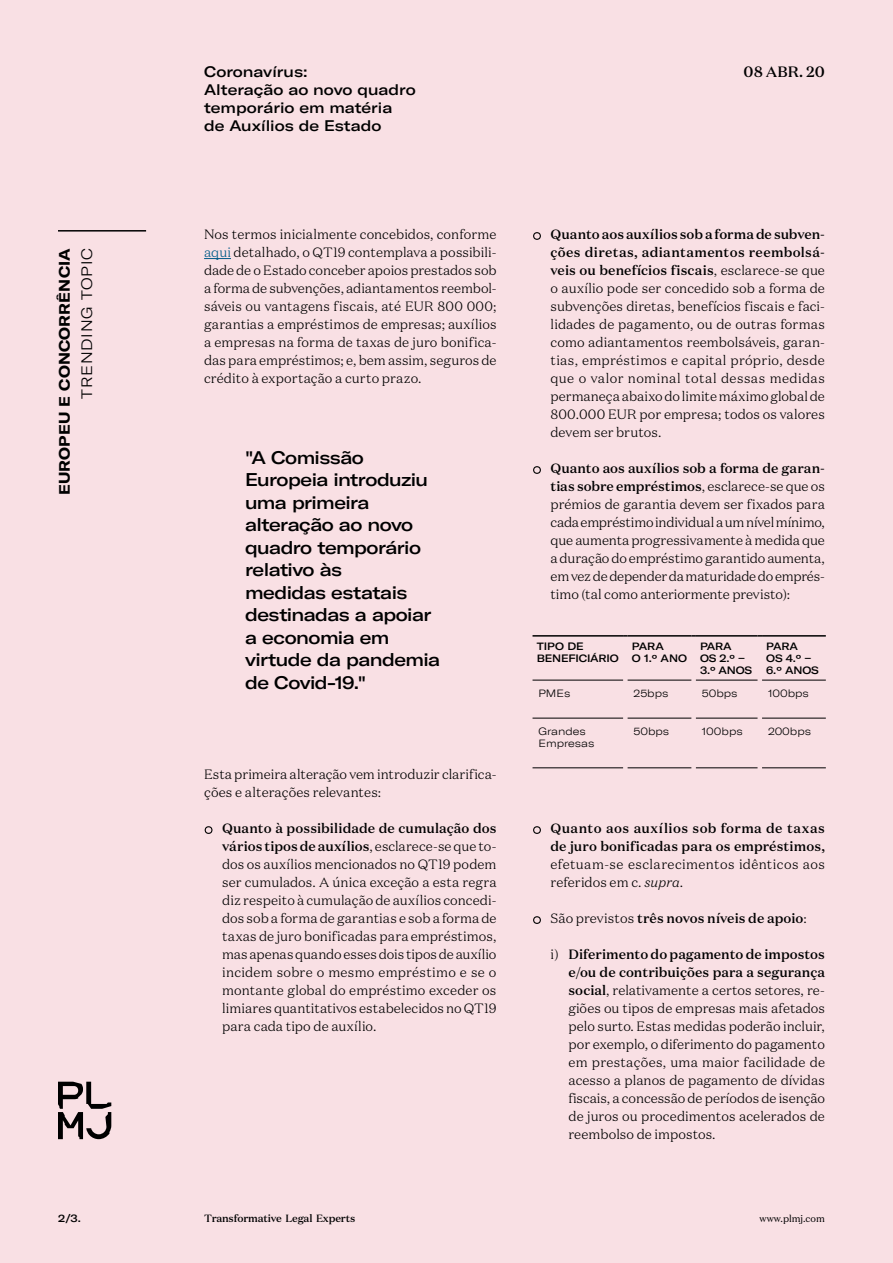
<style>
.page{position:relative;width:893px;height:1263px;background:#f9e0e4}
.page>*{position:absolute;margin:0;border:0;box-sizing:border-box;transform-origin:0 0}
.t1{font:500 expanded 18px/22.5px "GT America";letter-spacing:-.03em;color:#000}
.t2{font:500 expanded 15px/18px "GT America";color:#000}
.t3{font:700 expanded 15px "GT America";letter-spacing:.01em;color:#000}
.t4{font:300 expanded 15px "GT America";letter-spacing:.05em;color:#000}
.t5{font:500 15px "Domaine Text";color:#000}
.t6{font:300 13.5px/18px "Domaine Text";letter-spacing:.005em;color:#000;text-align:justify}
.t7{font:500 13.5px/18px "Domaine Text";letter-spacing:.01em;color:#000;text-align:right}
.t8{font:300 13.5px/18px "Domaine Text";letter-spacing:.025em;color:#000}
.t9{font:500 expanded 10.5px/12px "GT America";letter-spacing:-.015em;color:#000}
.t10{font:300 expanded 10.5px/11.7px "GT America";color:#000}
.t11{font:500 10.5px "Domaine Text";letter-spacing:-.02em;color:#000}
.t12{font:9.75px "Domaine Text";color:#000}
.s1{color:#005b88}
.s2{font-family:"GT America";font-weight:900;font-stretch:expanded;font-size:22.5px}
.s3{font-weight:500}
.s4{font-style:italic}
.s5{font-weight:300}
</style>
<div class="page">
<svg style="left:204px;top:258px;width:27px;height:1px"></svg>
<hr style="left:532px;top:635px;width:91px;height:2px;background:#000">
<hr style="left:628px;top:635px;width:63px;height:2px;background:#000">
<hr style="left:696px;top:635px;width:61px;height:2px;background:#000">
<hr style="left:762px;top:635px;width:64px;height:2px;background:#000">
<hr style="left:532px;top:718px;width:91px;height:1px;background:#000">
<hr style="left:628px;top:718px;width:63px;height:1px;background:#000">
<hr style="left:696px;top:718px;width:61px;height:1px;background:#000">
<hr style="left:762px;top:718px;width:64px;height:1px;background:#000">
<hr style="left:532px;top:767px;width:91px;height:1px;background:#000">
<hr style="left:628px;top:767px;width:63px;height:1px;background:#000">
<hr style="left:696px;top:767px;width:61px;height:1px;background:#000">
<hr style="left:762px;top:767px;width:64px;height:1px;background:#000">
<hr style="left:532px;top:680px;width:91px;height:1px;background:#000">
<hr style="left:628px;top:680px;width:63px;height:1px;background:#000">
<hr style="left:696px;top:680px;width:61px;height:1px;background:#000">
<hr style="left:762px;top:680px;width:64px;height:1px;background:#000">
<hr style="left:58px;top:230px;width:88px;height:2px;background:#000">
<svg style="left:58px;top:1082px;width:53px;height:57px"></svg>
<p class="t3" style="left:55px;top:495px;width:249px;rotate:-90deg">EUROPEU E CONCORRÊNCIA</p>
<p class="t4" style="left:78px;top:399px;width:152px;rotate:-90deg">TRENDING TOPIC</p>
<p class="t9" style="left:58px;top:1212px;width:24px">2/3.</p>
<p class="t2" style="left:204px;top:63px;width:105px">Coronavírus:</p>
<p class="t5" style="left:744px;top:62px;width:83px">08 ABR. 20</p>
<p class="t2" style="left:204px;top:81px;width:213px">Alteração ao novo quadro temporário em matéria de Auxílios de Estado</p>
<p class="t6" style="left:204px;top:225px;width:294px">Nos termos inicialmente concebidos, conforme <span class="s1">aqui</span> detalhado, o QT19 contemplava a possibili&shy;dade de o Estado conceber apoios prestados sob a forma de subvenções, adiantamentos reembol&shy;sáveis ou vantagens fiscais, até EUR 800 000; garantias a empréstimos de empresas; auxílios a empresas na forma de taxas de juro bonifica&shy;das para empréstimos; e, bem assim, seguros de crédito à exportação a curto prazo.</p>
<h1 class="t1" style="left:245px;top:446px;width:197px">"A Comissão<br>Europeia introduziu uma primeira alteração ao novo quadro temporário relativo às<br>medidas estatais destinadas a apoiar a economia em virtude da pandemia de Covid-19."</h1>
<p class="t6" style="left:204px;top:765px;width:294px">Esta primeira alteração vem introduzir clarifica&shy;ções e alterações relevantes:</p>
<p class="t6" style="left:222px;top:819px;width:276px;text-indent:-18px"><span class="s2">•</span> <span class="s3">Quanto à possibilidade de cumulação dos vários tipos de auxílios</span>, esclarece-se que to&shy;dos os auxílios mencionados no QT19 podem ser cumulados. A única exceção a esta regra diz respeito à cumulação de auxílios concedi&shy;dos sob a forma de garantias e sob a forma de taxas de juro bonificadas para empréstimos, mas apenas quando esses dois tipos de auxílio incidem sobre o mesmo empréstimo e se o montante global do empréstimo exceder os limiares quantitativos estabelecidos no QT19 para cada tipo de auxílio.</p>
<p class="t6" style="left:550px;top:225px;width:276px;text-indent:-18px"><span class="s2">•</span> <span class="s3">Quanto aos auxílios sob a forma de subven&shy;ções diretas, adiantamentos reembolsá&shy;veis ou benefícios fiscais</span>, esclarece-se que o auxílio pode ser concedido sob a forma de subvenções diretas, benefícios fiscais e faci&shy;lidades de pagamento, ou de outras formas como adiantamentos reembolsáveis, garan&shy;tias, empréstimos e capital próprio, desde que o valor nominal total dessas medidas permaneça abaixo do limite máximo global de 800.000 EUR por empresa; todos os valores devem ser brutos.</p>
<p class="t6" style="left:550px;top:459px;width:276px;text-indent:-18px"><span class="s2">•</span> <span class="s3">Quanto aos auxílios sob a forma de garan&shy;tias sobre empréstimos</span>, esclarece-se que os prémios de garantia devem ser fixados para cada empréstimo individual a um nível mínimo, que aumenta progressivamente à medida que a duração do empréstimo garantido aumenta, em vez de depender da maturidade do emprés&shy;timo (tal como anteriormente previsto):</p>
<p class="t9" style="left:537px;top:640px;width:83px">TIPO DE<br>BENEFICIÁRIO</p>
<p class="t9" style="left:632px;top:640px;width:57px">PARA<br>O 1.º ANO</p>
<p class="t9" style="left:700px;top:640px;width:54px">PARA<br>OS 2.º –<br>3.º ANOS</p>
<p class="t9" style="left:766px;top:640px;width:54px">PARA<br>OS 4.º –<br>6.º ANOS</p>
<p class="t10" style="left:538px;top:687px;width:33px">PMEs</p>
<p class="t10" style="left:633px;top:687px;width:36px">25bps</p>
<p class="t10" style="left:702px;top:687px;width:37px">50bps</p>
<p class="t10" style="left:768px;top:687px;width:42px">100bps</p>
<p class="t10" style="left:538px;top:725px;width:57px">Grandes<br>Empresas</p>
<p class="t10" style="left:633px;top:725px;width:37px">50bps</p>
<p class="t10" style="left:702px;top:725px;width:42px">100bps</p>
<p class="t10" style="left:768px;top:725px;width:45px">200bps</p>
<p class="t7" style="left:532px;top:819px;width:294px"><span class="s2">•</span> Quanto aos auxílios sob forma de taxas de juro bonificadas para os empréstimos,</p>
<p class="t8" style="left:550px;top:855px;width:276px">efetuam-se esclarecimentos idênticos aos referidos em c. <span class="s4">supra</span>.</p>
<p class="t7" style="left:532px;top:909px;width:276px"><span class="s2">•</span> <span class="s5">São previstos</span> três novos níveis de apoio<span class="s5">:</span></p>
<p class="t6" style="left:568px;top:945px;width:258px;text-indent:-18px">i) <span class="s3">Diferimento do pagamento de impostos e/ou de contribuições para a segurança social</span>, relativamente a certos setores, re&shy;giões ou tipos de empresas mais afetados pelo surto. Estas medidas poderão incluir, por exemplo, o diferimento do pagamento em prestações, uma maior facilidade de acesso a planos de pagamento de dívidas fiscais, a concessão de períodos de isenção de juros ou procedimentos acelerados de reembolso de impostos.</p>
<p class="t11" style="left:204px;top:1211px;width:153px">Transformative Legal Experts</p>
<p class="t12" style="left:760px;top:1212px;width:67px">www.plmj.com</p>
</div>
